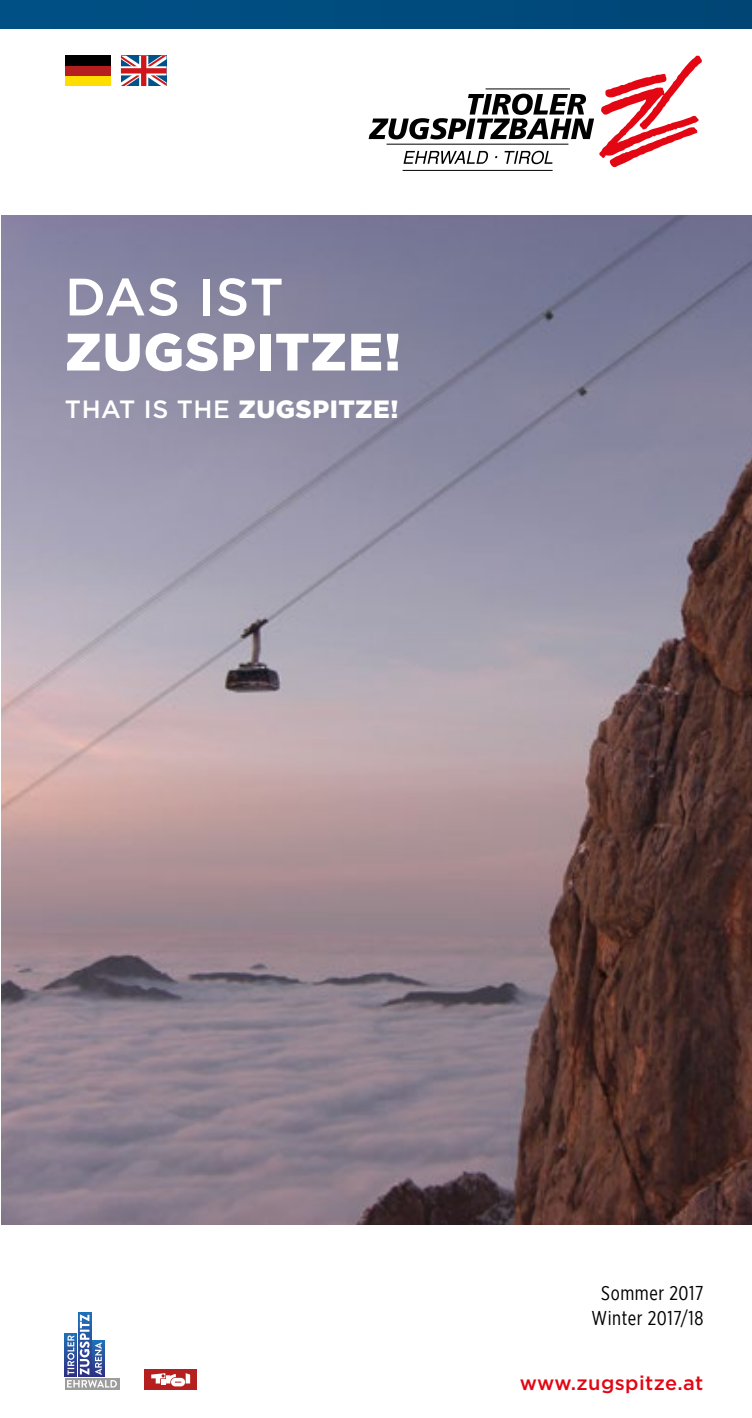
<style>
.page{position:relative;width:752px;height:1418px;background:#fff}
.page>*{position:absolute;margin:0;border:0;box-sizing:border-box;transform-origin:0 0}
.t1{font:900 52.5px "Gotham";letter-spacing:.02em;color:#fff}
.t2{font:500 52.5px "Gotham";letter-spacing:.005em;color:#fff}
.t3{font:900 25px "Gotham";letter-spacing:.02em;color:#fff}
.t4{font:20px/25px "Gotham X Narrow";letter-spacing:.03em;color:#000;text-align:center}
.t5{font:500 20px "Gotham";letter-spacing:.02em;color:#e30613}
.s1{font-weight:500}
</style>
<div class="page">
<img style="left:1px;top:215px;width:750px;height:1009px">
<svg style="left:121px;top:56px;width:45px;height:30px"></svg>
<div style="left:65px;top:76px;width:45px;height:10px;background:#fd0"></div>
<div style="left:65px;top:66px;width:45px;height:10px;background:#b51f1f"></div>
<div style="left:65px;top:56px;width:45px;height:10px;background:#000"></div>
<svg style="left:368px;top:94px;width:225px;height:45px"></svg>
<svg style="left:403px;top:151px;width:85px;height:13px"></svg>
<svg style="left:504px;top:151px;width:48px;height:13px"></svg>
<hr style="left:485px;top:88px;width:84px;height:1px;background:#000">
<hr style="left:386px;top:144px;width:182px;height:1px;background:#000">
<hr style="left:402px;top:170px;width:150px;height:1px;background:#000">
<svg style="left:599px;top:56px;width:103px;height:112px"></svg>
<div style="left:0;top:0;width:751px;height:28px;background:#004c7f"></div>
<div style="left:144px;top:1369px;width:53px;height:20px;background:#b51f1f"></div>
<svg style="left:151px;top:1373px;width:39px;height:13px"></svg>
<svg style="left:65px;top:1333px;width:2px;height:43px"></svg>
<div style="left:78px;top:1312px;width:13px;height:64px;background:#1d71b8"></div>
<svg style="left:65px;top:1378px;width:54px;height:11px"></svg>
<svg style="left:67px;top:1314px;width:50px;height:73px"></svg>
<h1 class="t2" style="left:65px;top:262px;width:220px">DAS IST</h1>
<h1 class="t1" style="left:65px;top:316px;width:337px">ZUGSPITZE!</h1>
<p class="t3" style="left:65px;top:392px;width:335px"><span class="s1">THAT IS THE</span> ZUGSPITZE!</p>
<p class="t4" style="left:591px;top:1280px;width:113px">Sommer 2017<br>Winter 2017/18</p>
<p class="t5" style="left:519px;top:1369px;width:185px">www.zugspitze.at</p>
</div>
